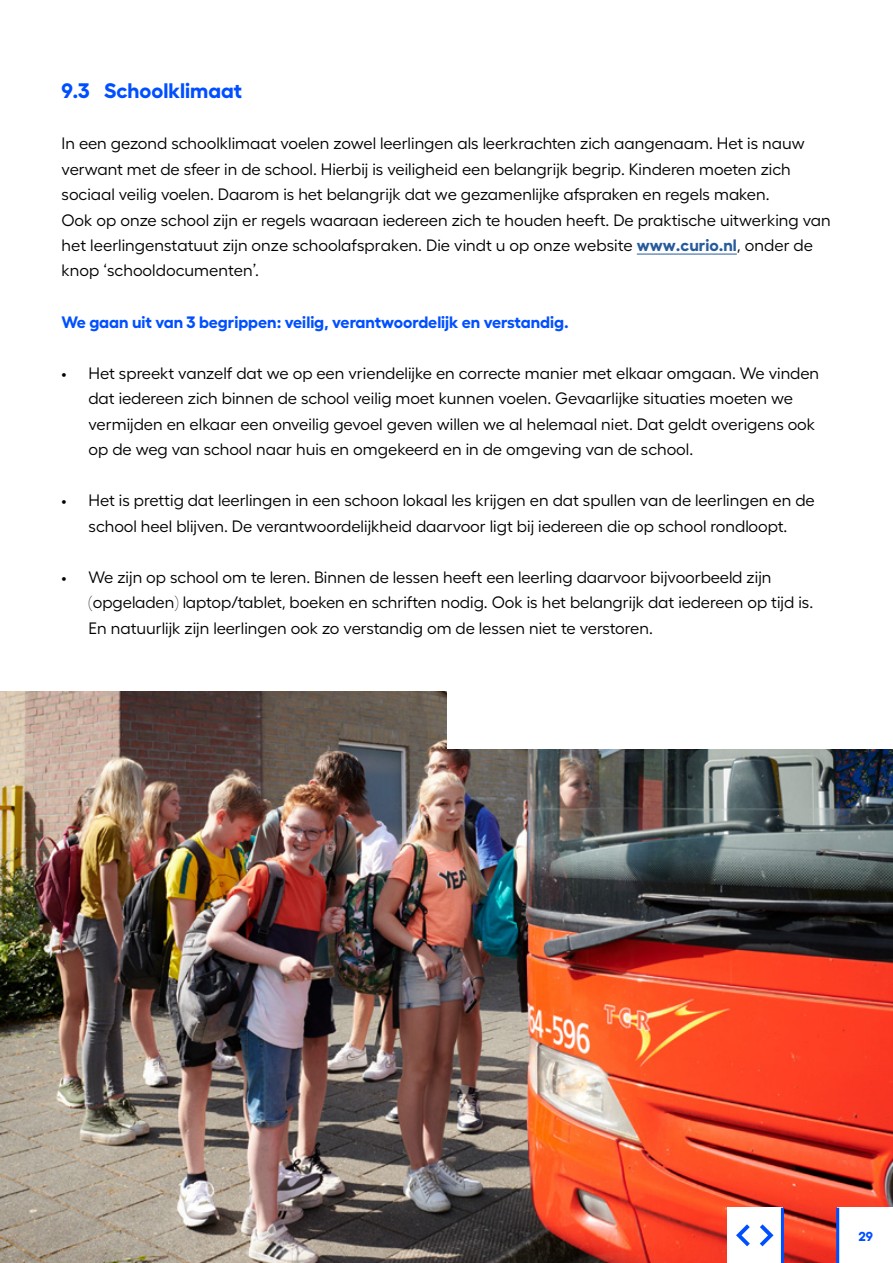
<style>
.page{position:relative;width:893px;height:1263px;background:#fff}
.page>*{position:absolute;margin:0;border:0;box-sizing:border-box;transform-origin:0 0}
.t1{font:700 21px "Fellix";color:#004fff}
.t2{font:16.5px/25.5px "Fellix";color:#000}
.t3{font:700 16.5px "Fellix";color:#004fff}
.t4{font:700 13.05px "Fellix";color:#004fff}
.s1{font-weight:700;color:#275b9b}
</style>
<div class="page">
<img style="left:0;top:691px;width:893px;height:572px">
<hr style="left:637px;top:254px;width:100px;height:1px;background:#275b9b">
<div style="left:447px;top:672px;width:446px;height:76px;background:#fff"></div>
<div style="left:838px;top:1208px;width:55px;height:55px;background:#fff"></div>
<div style="left:727px;top:1208px;width:55px;height:55px;background:#fff"></div>
<hr style="left:836px;top:1208px;width:3px;height:55px;background:#004fff">
<svg style="left:760px;top:1224px;width:13px;height:22px"></svg>
<svg style="left:736px;top:1224px;width:14px;height:22px"></svg>
<hr style="left:781px;top:1208px;width:3px;height:55px;background:#004fff">
<p class="t1" style="left:62px;top:74px;width:182px">9.3 Schoolklimaat</p>
<p class="t2" style="left:62px;top:129px;width:771px">In een gezond schoolklimaat voelen zowel leerlingen als leerkrachten zich aangenaam. Het is nauw verwant met de sfeer in de school. Hierbij is veiligheid een belangrijk begrip. Kinderen moeten zich sociaal veilig voelen. Daarom is het belangrijk dat we gezamenlijke afspraken en regels maken.<br>Ook op onze school zijn er regels waaraan iedereen zich te houden heeft. De praktische uitwerking van het leerlingenstatuut zijn onze schoolafspraken. Die vindt u op onze website <span class="s1">www.curio.nl</span>, onder de knop ‘schooldocumenten’.</p>
<p class="t3" style="left:62px;top:309px;width:509px">We gaan uit van 3 begrippen: veilig, verantwoordelijk en verstandig.</p>
<p class="t2" style="left:89px;top:359px;width:732px;text-indent:-27px">• Het spreekt vanzelf dat we op een vriendelijke en correcte manier met elkaar omgaan. We vinden dat iedereen zich binnen de school veilig moet kunnen voelen. Gevaarlijke situaties moeten we vermijden en elkaar een onveilig gevoel geven willen we al helemaal niet. Dat geldt overigens ook op de weg van school naar huis en omgekeerd en in de omgeving van de school.</p>
<p class="t2" style="left:62px;top:486px;width:755px;text-align:center">• Het is prettig dat leerlingen in een schoon lokaal les krijgen en dat spullen van de leerlingen en de school heel blijven. De verantwoordelijkheid daarvoor ligt bij iedereen die op school rondloopt.</p>
<p class="t2" style="left:89px;top:562px;width:726px;text-indent:-27px">• We zijn op school om te leren. Binnen de lessen heeft een leerling daarvoor bijvoorbeeld zijn (opgeladen) laptop/tablet, boeken en schriften nodig. Ook is het belangrijk dat iedereen op tijd is.<br>En natuurlijk zijn leerlingen ook zo verstandig om de lessen niet te verstoren.</p>
<p class="t4" style="left:858px;top:1226px;width:16px">29</p>
</div>
